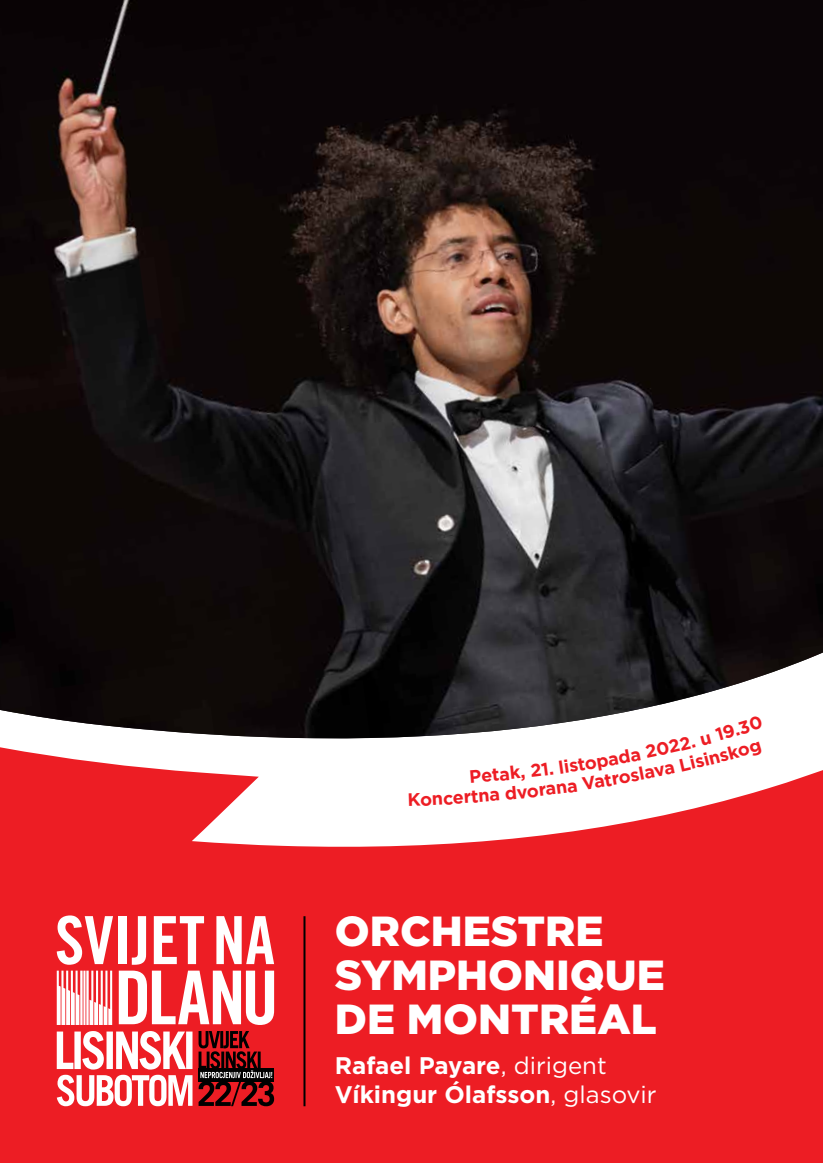
<style>
.page{position:relative;width:823px;height:1163px;background:#fff}
.page>*{position:absolute;margin:0;border:0;box-sizing:border-box;transform-origin:0 0}
.t1{font:900 42px/44px "Gotham";color:#fff}
.t2{font:700 24px/28.8px "Gotham";color:#fff}
.t3{font:700 18px "Gotham";color:#ed1d24}
.s1{font-weight:400}
</style>
<div class="page">
<img style="left:0;top:0;width:822px;height:739px">
<svg style="left:0;top:747px;width:822px;height:415px;background:#ef383f"></svg>
<svg style="left:57px;top:1030px;width:135px;height:76px"></svg>
<svg style="left:198px;top:1030px;width:76px;height:76px;background:#7a171a"></svg>
<svg style="left:57px;top:970px;width:55px;height:54px"></svg>
<svg style="left:57px;top:915px;width:56px;height:49px"></svg>
<div style="left:118px;top:916px;width:9px;height:47px;background:#fff"></div>
<svg style="left:132px;top:916px;width:14px;height:48px"></svg>
<svg style="left:154px;top:916px;width:50px;height:47px"></svg>
<svg style="left:216px;top:916px;width:58px;height:47px"></svg>
<svg style="left:119px;top:970px;width:155px;height:54px"></svg>
<hr style="left:303px;top:916px;width:2px;height:190px;background:#000">
<svg style="left:409px;top:793px;width:44px;height:13px"></svg>
<svg style="left:470px;top:715px;width:292px;height:86px"></svg>
<p class="t3" style="left:451px;top:785px;width:38px;rotate:-4deg">ertn</p>
<p class="t3" style="left:518px;top:760px;width:35px;rotate:-7deg">, 21.</p>
<p class="t3" style="left:686px;top:751px;width:32px;rotate:-14deg">isin</p>
<h1 class="t1" style="left:334px;top:908px;width:331px">ORCHESTRE<br>SYMPHONIQUE<br>DE MONTRÉAL</h1>
<p class="t2" style="left:334px;top:1050px;width:323px">Rafael Payare<span class="s1">, dirigent<br></span>Víkingur Ólafsson<span class="s1">, glasovir</span></p>
</div>
